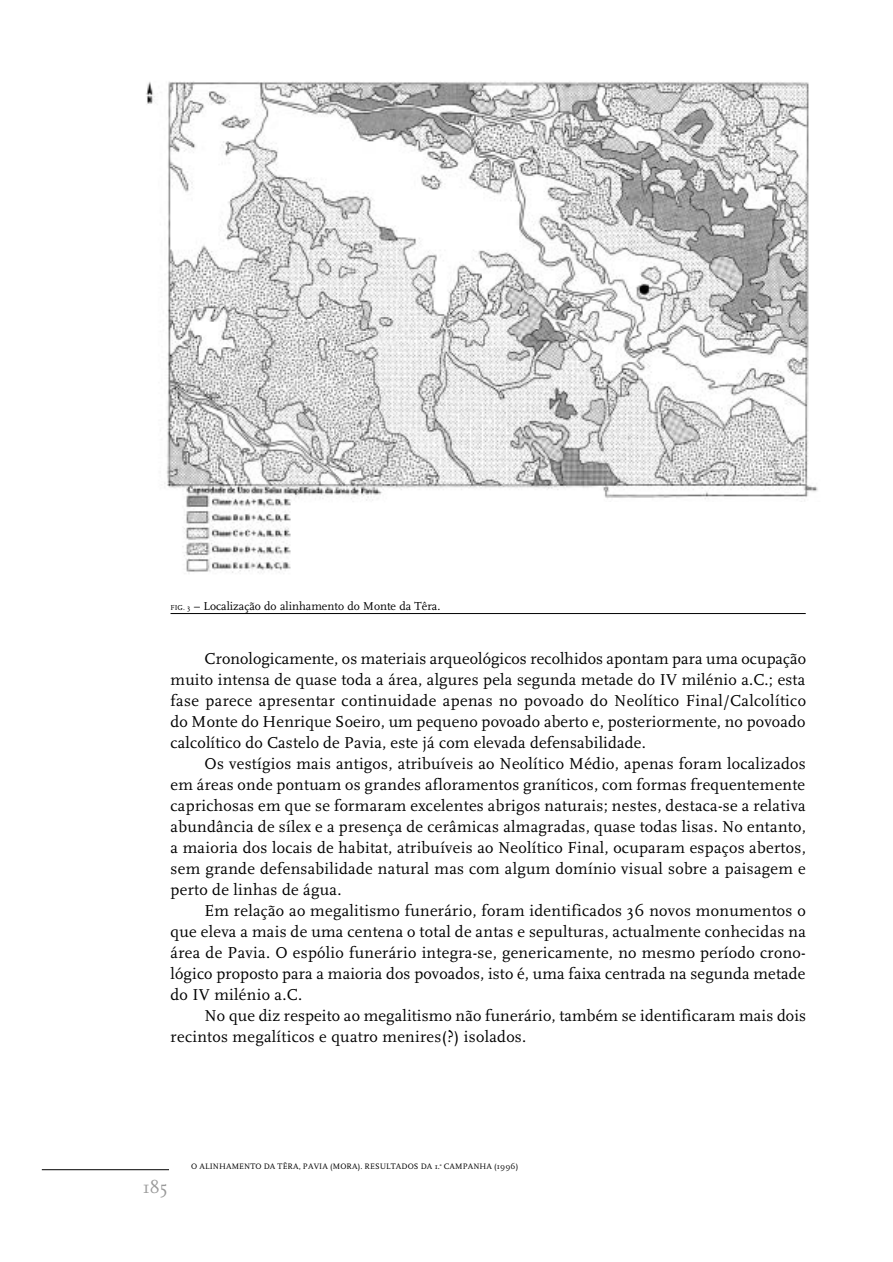
<style>
.page{position:relative;width:893px;height:1262px;background:#fff}
.page>*{position:absolute;margin:0;border:0;box-sizing:border-box;transform-origin:0 0}
.t1{font:18px "FF Scala";color:#999}
.t2{font:16.5px/21px "FF Scala";letter-spacing:.01em;color:#000;text-align:justify}
.t3{font:12px "FF Scala";color:#000}
.t4{font:8.25px "FF Scala";letter-spacing:.015em;color:#000}
.s1{font-size:7.5px}
</style>
<div class="page">
<hr style="left:42px;top:1169px;width:127px;height:1px;background:#000">
<img style="left:146px;top:81px;width:672px;height:492px">
<hr style="left:170px;top:613px;width:635px;height:1px;background:#000">
<div style="left:592px;top:502px;width:236px;height:94px;background:#fff"></div>
<p class="t3" style="left:170px;top:601px;width:271px"><span class="s1">FIG. 3</span> – Localização do alinhamento do Monte da Têra.</p>
<p class="t2" style="left:170px;top:649px;width:637px;text-indent:34px">Cronologicamente, os materiais arqueológicos recolhidos apontam para uma ocupação muito intensa de quase toda a área, algures pela segunda metade do IV milénio a.C.; esta fase parece apresentar continuidade apenas no povoado do Neolítico Final/Calcolítico do Monte do Henrique Soeiro, um pequeno povoado aberto e, posteriormente, no povoado calcolítico do Castelo de Pavia, este já com elevada defensabilidade.</p>
<p class="t2" style="left:170px;top:754px;width:636px;text-indent:34px">Os vestígios mais antigos, atribuíveis ao Neolítico Médio, apenas foram localizados em áreas onde pontuam os grandes afloramentos graníticos, com formas frequentemente caprichosas em que se formaram excelentes abrigos naturais; nestes, destaca-se a relativa abundância de sílex e a presença de cerâmicas almagradas, quase todas lisas. No entanto, a maioria dos locais de habitat, atribuíveis ao Neolítico Final, ocuparam espaços abertos, sem grande defensabilidade natural mas com algum domínio visual sobre a paisagem e perto de linhas de água.</p>
<p class="t2" style="left:170px;top:901px;width:636px;text-indent:34px">Em relação ao megalitismo funerário, foram identificados 36 novos monumentos o que eleva a mais de uma centena o total de antas e sepulturas, actualmente conhecidas na área de Pavia. O espólio funerário integra-se, genericamente, no mesmo período crono&shy;lógico proposto para a maioria dos povoados, isto é, uma faixa centrada na segunda metade do IV milénio a.C.</p>
<p class="t2" style="left:170px;top:1006px;width:637px;text-indent:34px">No que diz respeito ao megalitismo não funerário, também se identificaram mais dois recintos megalíticos e quatro menires(?) isolados.</p>
<p class="t1" style="left:143px;top:1179px;width:26px">185</p>
<p class="t4" style="left:191px;top:1163px;width:328px">O ALINHAMENTO DA TÊRA, PAVIA (MORA). RESULTADOS DA 1.<sup>a</sup> CAMPANHA (1996)</p>
</div>
